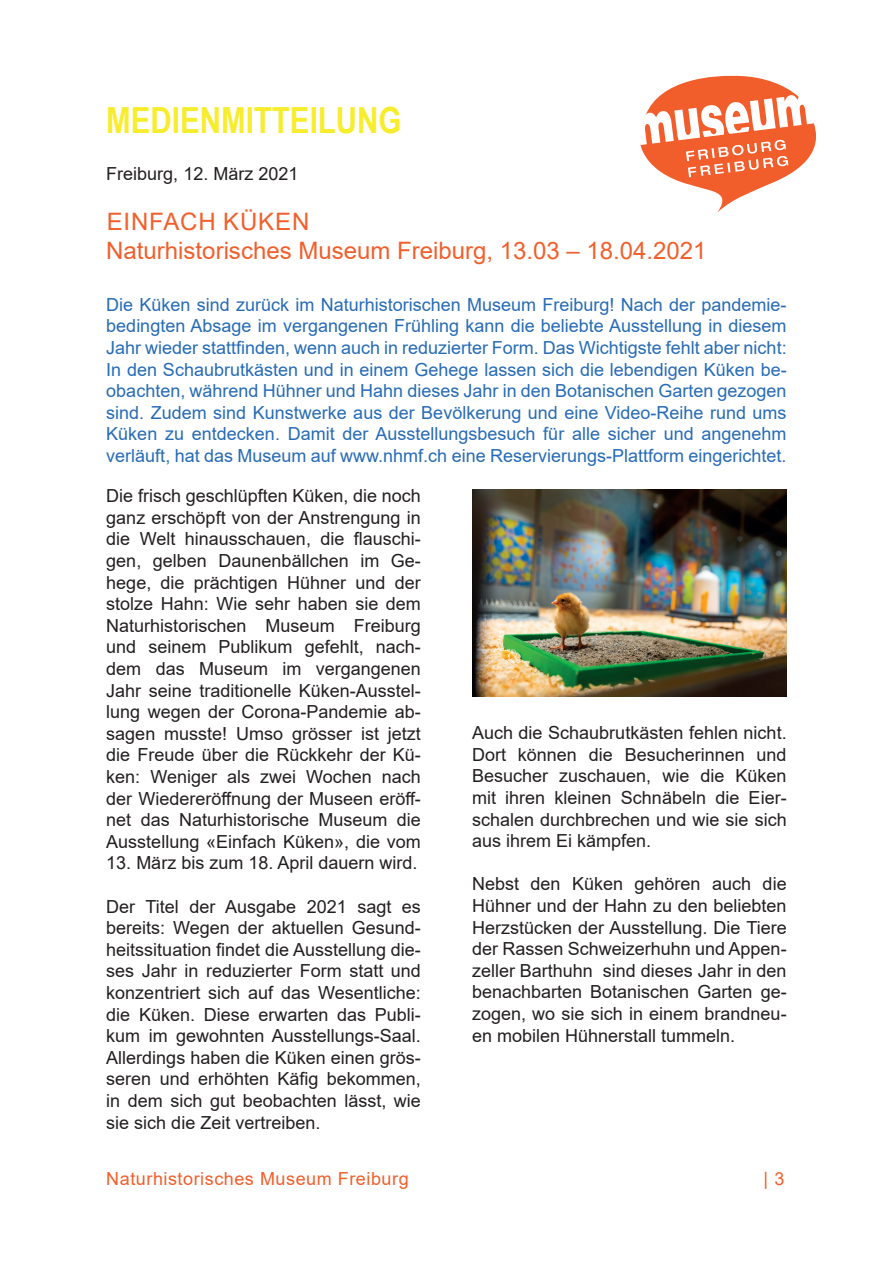
<style>
.page{position:relative;width:893px;height:1263px;background:#fff}
.page>*{position:absolute;margin:0;border:0;box-sizing:border-box;transform-origin:0 0}
.t1{font:700 36px "Arial Narrow";color:#f7ed2d}
.t2{font:24px/28.8px "Arial";color:#f15f2c}
.t3{font:18px/21.6px "Arial";color:#231f20;text-align:justify}
.t4{font:18px/21.6px "Arial";color:#276bb5;text-align:justify}
.t5{font:18px "Arial";letter-spacing:.03em;color:#f15f2c}
</style>
<div class="page">
<svg style="left:640px;top:76px;width:176px;height:137px"></svg>
<img style="left:472px;top:489px;width:315px;height:207px">
<h1 class="t1" style="left:106px;top:93px;width:297px">MEDIENMITTEILUNG</h1>
<p class="t3" style="left:106px;top:163px;width:194px">Freiburg, 12. März 2021</p>
<h2 class="t2" style="left:106px;top:207px;width:602px">EINFACH KÜKEN<br>Naturhistorisches Museum Freiburg, 13.03 – 18.04.2021</h2>
<p class="t4" style="left:106px;top:294px;width:682px">Die Küken sind zurück im Naturhistorischen Museum Freiburg! Nach der pandemie&shy;bedingten Absage im vergangenen Frühling kann die beliebte Ausstellung in diesem Jahr wieder stattfinden, wenn auch in reduzierter Form. Das Wichtigste fehlt aber nicht:<br>In den Schaubrutkästen und in einem Gehege lassen sich die lebendigen Küken be&shy;obachten, während Hühner und Hahn dieses Jahr in den Botanischen Garten gezogen sind. Zudem sind Kunstwerke aus der Bevölkerung und eine Video-Reihe rund ums Küken zu entdecken. Damit der Ausstellungsbesuch für alle sicher und angenehm verläuft, hat das Museum auf www.nhmf.ch eine Reservierungs-Plattform eingerichtet.</p>
<p class="t3" style="left:106px;top:485px;width:316px">Die frisch geschlüpften Küken, die noch ganz erschöpft von der Anstrengung in die Welt hinausschauen, die flauschi&shy;gen, gelben Daunenbällchen im Ge&shy;hege, die prächtigen Hühner und der stolze Hahn: Wie sehr haben sie dem Naturhistorischen Museum Freiburg und seinem Publikum gefehlt, nach&shy;dem das Museum im vergangenen Jahr seine traditionelle Küken-Ausstel&shy;lung wegen der Corona-Pandemie ab&shy;sagen musste! Umso grösser ist jetzt die Freude über die Rückkehr der Kü&shy;ken: Weniger als zwei Wochen nach der Wiedereröffnung der Museen eröff&shy;net das Naturhistorische Museum die Ausstellung «Einfach Küken», die vom</p>
<p class="t3" style="left:106px;top:852px;width:313px">13. März bis zum 18. April dauern wird.</p>
<p class="t3" style="left:106px;top:895px;width:316px">Der Titel der Ausgabe 2021 sagt es bereits: Wegen der aktuellen Gesund&shy;heitssituation findet die Ausstellung die&shy;ses Jahr in reduzierter Form statt und konzentriert sich auf das Wesentliche: die Küken. Diese erwarten das Publi&shy;kum im gewohnten Ausstellungs-Saal.<br>Allerdings haben die Küken einen grös&shy;seren und erhöhten Käfig bekommen, in dem sich gut beobachten lässt, wie sie sich die Zeit vertreiben.</p>
<p class="t3" style="left:472px;top:722px;width:316px">Auch die Schaubrutkästen fehlen nicht.<br>Dort können die Besucherinnen und Besucher zuschauen, wie die Küken mit ihren kleinen Schnäbeln die Eier&shy;schalen durchbrechen und wie sie sich aus ihrem Ei kämpfen.</p>
<p class="t3" style="left:472px;top:873px;width:316px">Nebst den Küken gehören auch die Hühner und der Hahn zu den beliebten Herzstücken der Ausstellung. Die Tiere der Rassen Schweizerhuhn und Appen&shy;zeller Barthuhn sind dieses Jahr in den benachbarten Botanischen Garten ge&shy;zogen, wo sie sich in einem brandneu&shy;en mobilen Hühnerstall tummeln.</p>
<p class="t5" style="left:106px;top:1166px;width:304px">Naturhistorisches Museum Freiburg</p>
<p class="t5" style="left:764px;top:1166px;width:22px">| 3</p>
</div>
